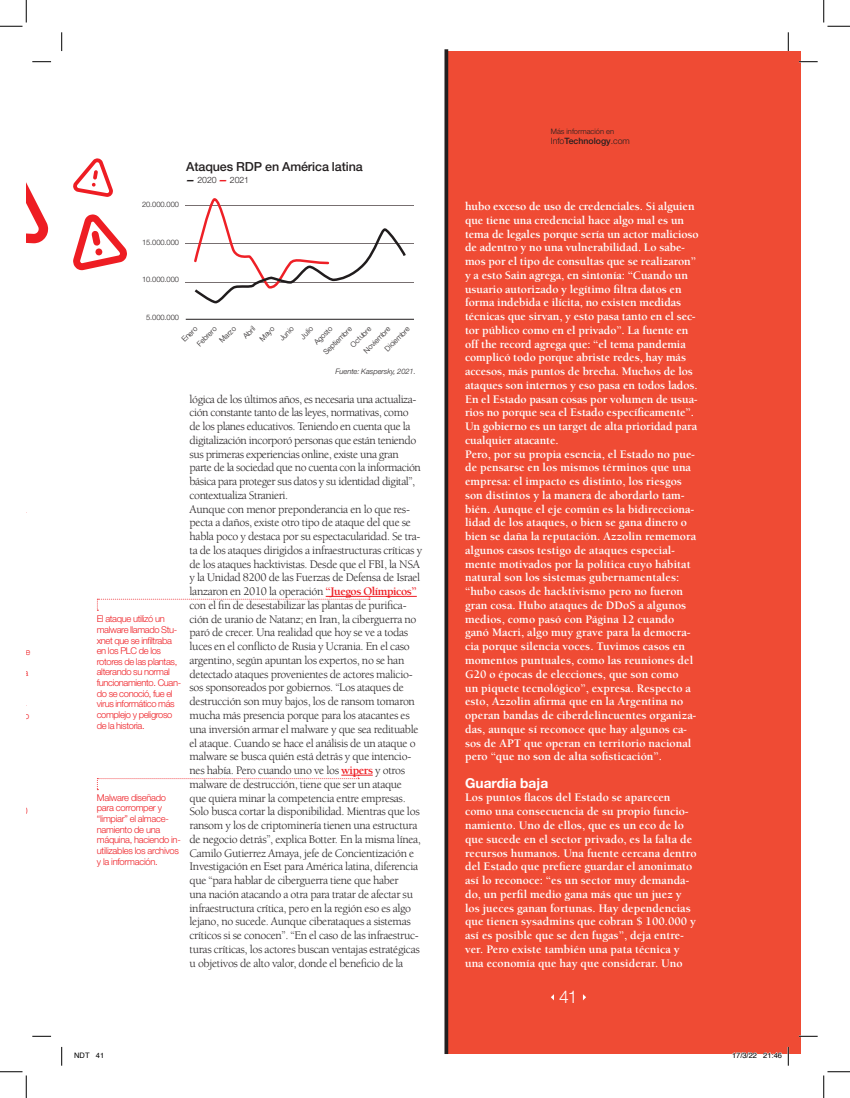
<style>
.page{position:relative;width:850px;height:1098px;background:#fff}
.page>*{position:absolute;margin:0;border:0;box-sizing:border-box;transform-origin:0 0}
.t1{font:300 17.5px "Helvetica Neue";color:#fff}
.t2{font:700 13.75px "Helvetica Neue";color:#fff}
.t3{font:500 12.5px "Helvetica Neue";letter-spacing:-.01em;color:#231f20}
.t4{font:700 11.88px/13.8px "Berkeley";color:#fff}
.t5{font:11.88px/13.8px "Berkeley";letter-spacing:-.03em;color:#231f20}
.t6{font:300 9.38px/10.6px "Helvetica Neue";letter-spacing:-.04em;color:#ee1d23}
.t7{font:500 8.75px "Helvetica Neue";color:#231f20}
.t8{font:300 8.75px "Helvetica Neue";letter-spacing:-.01em;color:#231f20}
.t9{font:300 7.5px "Helvetica Neue";letter-spacing:-.01em;color:#231f20}
.t10{font:italic 300 7.5px "Helvetica Neue";letter-spacing:-.01em;color:#231f20}
.t11{font:7.5px "Helvetica";color:#000}
.s1{font-weight:900;font-style:italic}
.s2{font-weight:900;font-style:italic;color:#ee2026}
.s3{font-weight:700;color:#ee1d23}
.s4{font-weight:300}
</style>
<div class="page">
<div style="left:447px;top:52px;width:353px;height:1002px;background:#ef4b34"></div>
<svg style="left:551px;top:994px;width:3px;height:6px"></svg>
<svg style="left:583px;top:994px;width:3px;height:6px"></svg>
<svg style="left:444px;top:49px;width:4px;height:1005px;background:#3d3a3b"></svg>
<hr style="left:326px;top:596px;width:91px;height:1px;background:#ee1d23">
<hr style="left:341px;top:775px;width:32px;height:1px;background:#ee1d23">
<hr style="left:186px;top:319px;width:228px;height:1px;background:#201c1d">
<hr style="left:186px;top:282px;width:228px;height:1px;background:#776f70">
<hr style="left:186px;top:243px;width:228px;height:1px;background:#776f70">
<hr style="left:186px;top:205px;width:228px;height:1px;background:#776f70">
<svg style="left:194px;top:198px;width:212px;height:106px"></svg>
<svg style="left:73px;top:214px;width:54px;height:57px"></svg>
<svg style="left:26px;top:182px;width:23px;height:62px"></svg>
<svg style="left:73px;top:158px;width:40px;height:39px"></svg>
<svg style="left:97px;top:775px;width:262px;height:15px"></svg>
<svg style="left:97px;top:596px;width:273px;height:15px"></svg>
<svg style="left:32px;top:61px;width:19px;height:1px"></svg>
<svg style="left:799px;top:61px;width:18px;height:1px"></svg>
<svg style="left:32px;top:1035px;width:19px;height:2px"></svg>
<svg style="left:799px;top:1035px;width:18px;height:2px"></svg>
<svg style="left:61px;top:32px;width:1px;height:19px"></svg>
<svg style="left:61px;top:1047px;width:1px;height:18px"></svg>
<svg style="left:787px;top:32px;width:2px;height:19px"></svg>
<svg style="left:0;top:0;width:27px;height:27px"></svg>
<svg style="left:0;top:1071px;width:27px;height:27px"></svg>
<svg style="left:823px;top:0;width:27px;height:27px"></svg>
<svg style="left:823px;top:1071px;width:27px;height:27px"></svg>
<svg style="left:732px;top:1052px;width:25px;height:2px"></svg>
<svg style="left:763px;top:1047px;width:26px;height:18px"></svg>
<p class="t3" style="left:186px;top:159px;width:178px">Ataques RDP en América latina</p>
<p class="t8" style="left:186px;top:175px;width:64px"><span class="s1">—</span> 2020 <span class="s2">—</span> 2021</p>
<p class="t9" style="left:142px;top:200px;width:38px">20.000.000</p>
<p class="t9" style="left:142px;top:237px;width:38px">15.000.000</p>
<p class="t9" style="left:142px;top:275px;width:38px">10.000.000</p>
<p class="t9" style="left:146px;top:313px;width:34px">5.000.000</p>
<p class="t9" style="left:180px;top:337px;width:20px;rotate:-45deg">Enero</p>
<p class="t9" style="left:195px;top:341px;width:26px;rotate:-45deg">Febrero</p>
<p class="t9" style="left:217px;top:338px;width:21px;rotate:-45deg">Marzo</p>
<p class="t9" style="left:241px;top:334px;width:15px;rotate:-45deg">Abril</p>
<p class="t9" style="left:258px;top:337px;width:19px;rotate:-45deg">Mayo</p>
<p class="t9" style="left:277px;top:336px;width:19px;rotate:-45deg">Junio</p>
<p class="t9" style="left:298px;top:334px;width:16px;rotate:-45deg">Julio</p>
<p class="t9" style="left:312px;top:340px;width:24px;rotate:-45deg">Agosto</p>
<p class="t9" style="left:321px;top:350px;width:38px;rotate:-45deg">Septiembre</p>
<p class="t9" style="left:383px;top:347px;width:33px;rotate:-45deg">Diciembre</p>
<p class="t10" style="left:336px;top:367px;width:82px">Fuente: Kaspersky, 2021.</p>
<p class="t9" style="left:348px;top:342px;width:27px;rotate:-45deg">Octubre</p>
<p class="t9" style="left:361px;top:349px;width:36px;rotate:-45deg">Noviembre</p>
<p class="t6" style="left:97px;top:613px;width:86px">El ataque utilizó un malware llamado Stu&shy;xnet que se infiltraba en los PLC de los rotores de las plantas, alterando su normal funcionamiento. Cuan&shy;do se conoció, fue el virus informático más complejo y peligroso de la historia.</p>
<p class="t6" style="left:97px;top:792px;width:86px">Malware diseñado para corromper y “limpiar” el almace&shy;namiento de una máquina, haciendo in&shy;utilizables los archivos y la información.</p>
<p class="t5" style="left:190px;top:392px;width:234px">lógica de los últimos años, es necesaria una actualiza&shy;ción constante tanto de las leyes, normativas, como de los planes educativos. Teniendo en cuenta que la digitalización incorporó personas que están teniendo sus primeras experiencias online, existe una gran parte de la sociedad que no cuenta con la información básica para proteger sus datos y su identidad digital”, contextualiza Stranieri.<br>Aunque con menor preponderancia en lo que res&shy;pecta a daños, existe otro tipo de ataque del que se habla poco y destaca por su espectacularidad. Se tra&shy;ta de los ataques dirigidos a infraestructuras críticas y de los ataques hacktivistas. Desde que el FBI, la NSA y la Unidad 8200 de las Fuerzas de Defensa de Israel lanzaron en 2010 la operación <span class="s3">“Juegos Olímpicos” </span>con el fin de desestabilizar las plantas de purifica&shy;ción de uranio de Natanz; en Iran, la ciberguerra no paró de crecer. Una realidad que hoy se ve a todas luces en el conflicto de Rusia y Ucrania. En el caso argentino, según apuntan los expertos, no se han detectado ataques provenientes de actores malicio&shy;sos sponsoreados por gobiernos. “Los ataques de destrucción son muy bajos, los de ransom tomaron mucha más presencia porque para los atacantes es una inversión armar el malware y que sea redituable el ataque. Cuando se hace el análisis de un ataque o malware se busca quién está detrás y que intencio&shy;nes había. Pero cuando uno ve los <span class="s3">wipers</span> y otros malware de destrucción, tiene que ser un ataque<br>que quiera minar la competencia entre empresas.<br>Solo busca cortar la disponibilidad. Mientras que los ransom y los de criptominería tienen una estructura de negocio detrás”, explica Botter. En la misma línea, Camilo Gutierrez Amaya, jefe de Concientización e Investigación en Eset para América latina, diferencia que “para hablar de ciberguerra tiene que haber<br>una nación atacando a otra para tratar de afectar su infraestructura crítica, pero en la región eso es algo lejano, no sucede. Aunque ciberataques a sistemas críticos si se conocen”. “En el caso de las infraestruc&shy;turas críticas, los actores buscan ventajas estratégicas u objetivos de alto valor, donde el beneficio de la</p>
<p class="t9" style="left:551px;top:127px;width:65px">Más información en</p>
<p class="t7" style="left:551px;top:136px;width:81px"><span class="s4">Info</span>Technology<span class="s4">.com</span></p>
<p class="t4" style="left:465px;top:200px;width:235px">hubo exceso de uso de credenciales. Si alguien que tiene una credencial hace algo mal es un tema de legales porque sería un actor malicioso de adentro y no una vulnerabilidad. Lo sabe&shy;mos por el tipo de consultas que se realizaron” y a esto Sain agrega, en sintonía: “Cuando un usuario autorizado y legítimo filtra datos en forma indebida e ilícita, no existen medidas técnicas que sirvan, y esto pasa tanto en el sec&shy;tor público como en el privado”. La fuente en off the record agrega que: “el tema pandemia complicó todo porque abriste redes, hay más accesos, más puntos de brecha. Muchos de los ataques son internos y eso pasa en todos lados.<br>En el Estado pasan cosas por volumen de usua&shy;rios no porque sea el Estado específicamente”.<br>Un gobierno es un target de alta prioridad para cualquier atacante.<br>Pero, por su propia esencia, el Estado no pue&shy;de pensarse en los mismos términos que una empresa: el impacto es distinto, los riesgos son distintos y la manera de abordarlo tam&shy;bién. Aunque el eje común es la bidirecciona&shy;lidad de los ataques, o bien se gana dinero o bien se daña la reputación. Azzolin rememora algunos casos testigo de ataques especial&shy;mente motivados por la política cuyo hábitat natural son los sistemas gubernamentales: “hubo casos de hacktivismo pero no fueron gran cosa. Hubo ataques de DDoS a algunos medios, como pasó con Página 12 cuando ganó Macri, algo muy grave para la democra&shy;cia porque silencia voces. Tuvimos casos en momentos puntuales, como las reuniones del G20 o épocas de elecciones, que son como<br>un piquete tecnológico”, expresa. Respecto a esto, Azzolin afirma que en la Argentina no operan bandas de ciberdelincuentes organiza&shy;das, aunque sí reconoce que hay algunos ca&shy;sos de APT que operan en territorio nacional pero “que no son de alta sofisticación”.</p>
<p class="t2" style="left:465px;top:774px;width:85px">Guardia baja</p>
<p class="t4" style="left:465px;top:791px;width:233px">Los puntos flacos del Estado se aparecen como una consecuencia de su propio funcio&shy;namiento. Uno de ellos, que es un eco de lo que sucede en el sector privado, es la falta de recursos humanos. Una fuente cercana dentro del Estado que prefiere guardar el anonimato así lo reconoce: “es un sector muy demanda&shy;do, un perfil medio gana más que un juez y los jueces ganan fortunas. Hay dependencias que tienen sysadmins que cobran $ 100.000 y así es posible que se den fugas”, deja entre&shy;ver. Pero existe también una pata técnica y una economía que hay que considerar. Uno</p>
<h1 class="t1" style="left:559px;top:986px;width:20px">41</h1>
<p class="t11" style="left:74px;top:1050px;width:32px">NDT 41</p>
<p class="t11" style="left:732px;top:1050px;width:52px">17/3/22 21:46</p>
</div>
